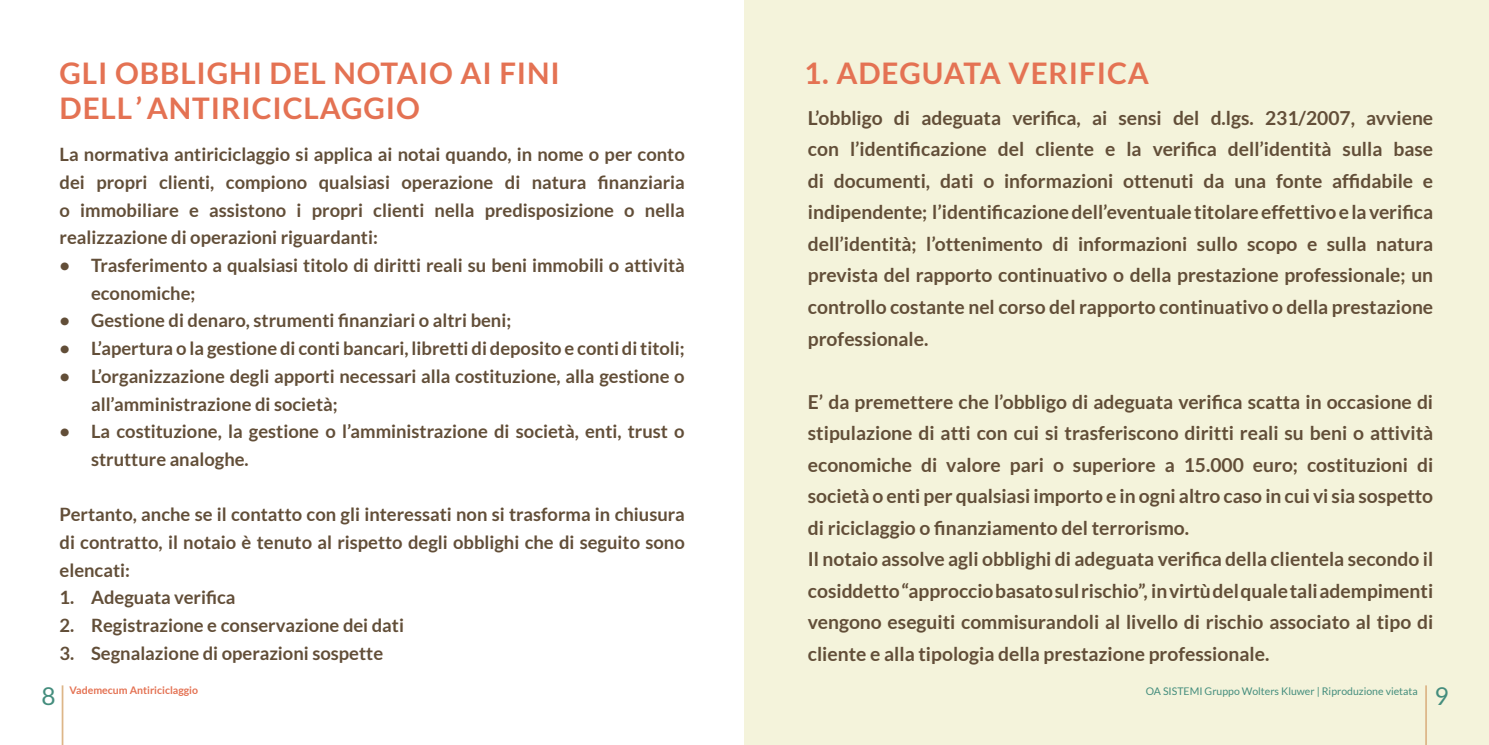
<style>
.page{position:relative;width:1489px;height:745px;background:#fff}
.page>*{position:absolute;margin:0;border:0;box-sizing:border-box;transform-origin:0 0}
.t1{font:700 29.75px/35px "Lato";letter-spacing:.03em;color:#e47253}
.t2{font:24.5px "Lato";color:#448d7d}
.t3{font:700 19.25px/31.5px "Lato";color:#624e38;text-align:justify}
.t4{font:700 18.38px/27.7px "Lato";color:#624e38}
.t5{font:10.5px "Lato";color:#448d7d}
.t6{font:700 10.5px "Lato";color:#e47253}
</style>
<div class="page">
<div style="left:744px;top:0;width:744px;height:744px;background:#f4f3db"></div>
<hr style="left:62px;top:685px;width:1px;height:59px;background:#ddb688">
<hr style="left:1424px;top:685px;width:2px;height:59px;background:#ddb688">
<h1 class="t1" style="left:60px;top:55px;width:502px">GLI OBBLIGHI DEL NOTAIO AI FINI<br>DELL’ ANTIRICICLAGGIO</h1>
<h1 class="t1" style="left:804px;top:55px;width:346px">1. ADEGUATA VERIFICA</h1>
<p class="t3" style="left:807px;top:102px;width:627px">L’obbligo di adeguata verifica, ai sensi del d.lgs. 231/2007, avviene con l’identificazione del cliente e la verifica dell’identità sulla base di documenti, dati o informazioni ottenuti da una fonte affidabile e indipendente; l’identificazione dell’eventuale titolare effettivo e la verifica dell’identità; l’ottenimento di informazioni sullo scopo e sulla natura prevista del rapporto continuativo o della prestazione professionale; un controllo costante nel corso del rapporto continuativo o della prestazione professionale.</p>
<p class="t4" style="left:60px;top:140px;width:626px;text-align:justify">La normativa antiriciclaggio si applica ai notai quando, in nome o per conto dei propri clienti, compiono qualsiasi operazione di natura finanziaria o immobiliare e assistono i propri clienti nella predisposizione o nella realizzazione di operazioni riguardanti:</p>
<p class="t4" style="left:91px;top:251px;width:595px;text-indent:-31px">• Trasferimento a qualsiasi titolo di diritti reali su beni immobili o attività economiche;</p>
<p class="t4" style="left:60px;top:306px;width:453px">• Gestione di denaro, strumenti finanziari o altri beni;</p>
<p class="t4" style="left:60px;top:334px;width:626px">• L’apertura o la gestione di conti bancari, libretti di deposito e conti di titoli;</p>
<p class="t4" style="left:91px;top:362px;width:595px;text-indent:-31px">• L’organizzazione degli apporti necessari alla costituzione, alla gestione o all’amministrazione di società;</p>
<p class="t4" style="left:91px;top:417px;width:595px;text-indent:-31px">• La costituzione, la gestione o l’amministrazione di società, enti, trust o strutture analoghe.</p>
<p class="t4" style="left:60px;top:500px;width:626px;text-align:justify">Pertanto, anche se il contatto con gli interessati non si trasforma in chiusura di contratto, il notaio è tenuto al rispetto degli obblighi che di seguito sono elencati:</p>
<p class="t4" style="left:60px;top:583px;width:177px">1. Adeguata verifica</p>
<p class="t4" style="left:60px;top:610px;width:346px">2. Registrazione e conservazione dei dati</p>
<p class="t4" style="left:60px;top:638px;width:325px">3. Segnalazione di operazioni sospette</p>
<p class="t3" style="left:807px;top:385px;width:627px;text-align:left">E’ da premettere che l’obbligo di adeguata verifica scatta in occasione di stipulazione di atti con cui si trasferiscono diritti reali su beni o attività economiche di valore pari o superiore a 15.000 euro; costituzioni di società o enti per qualsiasi importo e in ogni altro caso in cui vi sia sospetto di riciclaggio o finanziamento del terrorismo.<br>Il notaio assolve agli obblighi di adeguata verifica della clientela secondo il cosiddetto “approccio basato sul rischio”, in virtù del quale tali adempimenti vengono eseguiti commisurandoli al livello di rischio associato al tipo di cliente e alla tipologia della prestazione professionale.</p>
<p class="t6" style="left:69px;top:683px;width:130px">Vademecum Antiriciclaggio</p>
<p class="t5" style="left:1145px;top:684px;width:273px">OA SISTEMI Gruppo Wolters Kluwer | Riproduzione vietata</p>
<p class="t2" style="left:41px;top:682px;width:16px">8</p>
<p class="t2" style="left:1434px;top:682px;width:16px">9</p>
</div>
